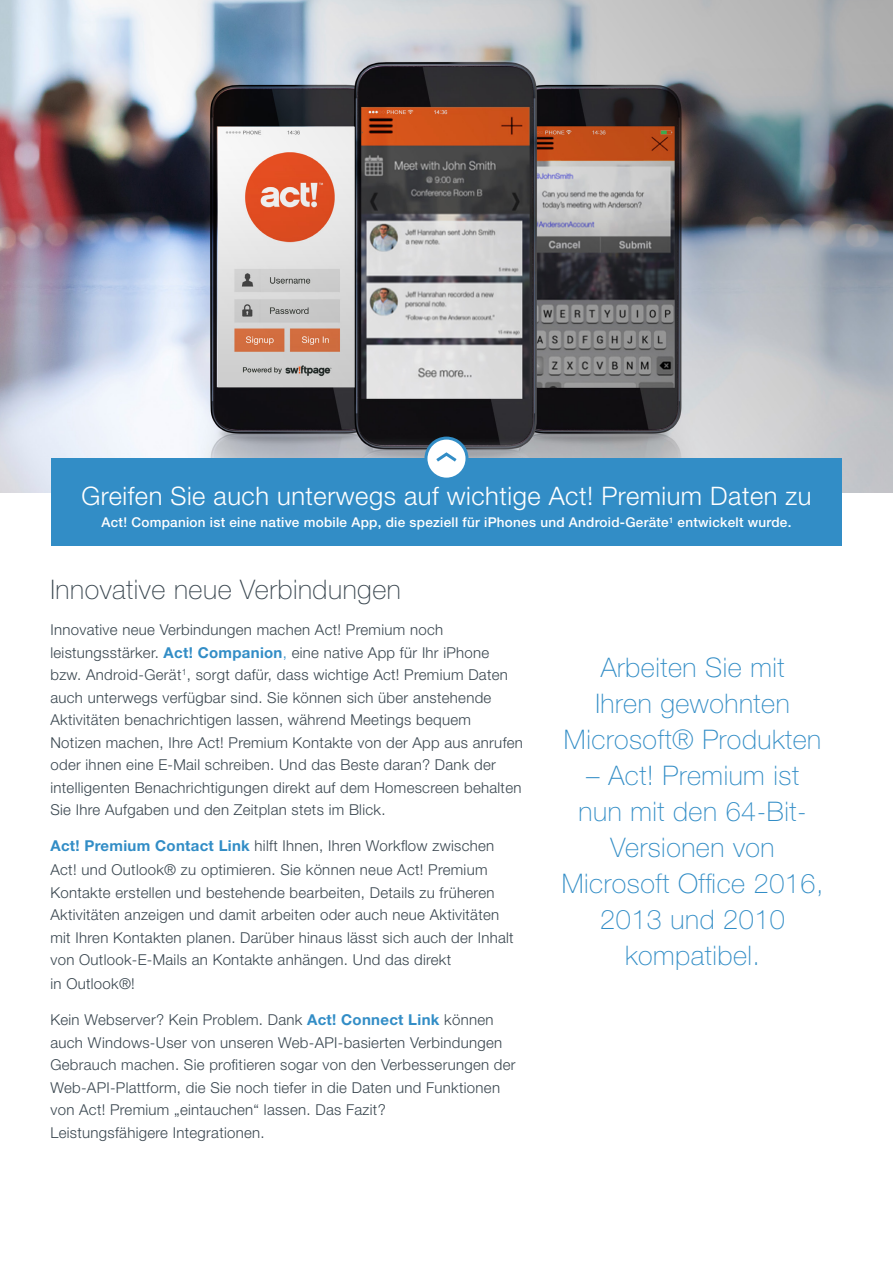
<style>
.page{position:relative;width:893px;height:1263px;background:#fff}
.page>*{position:absolute;margin:0;border:0;box-sizing:border-box;transform-origin:0 0}
.t1{font:100 27px/36px "Helvetica Neue LT Std";letter-spacing:.02em;color:#328dc6;text-align:center}
.t2{font:100 27px "Helvetica Neue LT Std";letter-spacing:.02em;color:#39464f}
.t3{font:300 25.5px "Helvetica Neue LT Std";letter-spacing:.02em;color:#fff}
.t4{font:300 15px/22.5px "Helvetica Neue LT Std";letter-spacing:.02em;color:#39464f}
.t5{font:500 13.5px "Helvetica Neue LT Std";letter-spacing:.02em;color:#fff}
.s1{font-weight:700;color:#328dc6}
.s2{color:#328dc6}
</style>
<div class="page">
<img style="left:0;top:0;width:893px;height:493px">
<div style="left:51px;top:458px;width:791px;height:88px;background:#328dc6"></div>
<div style="left:426px;top:438px;width:41px;height:41px;background:#fff;border-radius:50%"></div>
<div style="left:424px;top:437px;width:44px;height:44px;border:3px solid #328dc6;border-radius:50%"></div>
<svg style="left:436px;top:452px;width:21px;height:10px"></svg>
<h2 class="t3" style="left:81px;top:480px;width:732px">Greifen Sie auch unterwegs auf wichtige Act! Premium Daten zu</h2>
<p class="t5" style="left:102px;top:514px;width:691px">Act! Companion ist eine native mobile App, die speziell für iPhones und Android-Geräte<sup>1</sup> entwickelt wurde.</p>
<h1 class="t2" style="left:50px;top:574px;width:352px">Innovative neue Verbindungen</h1>
<p class="t4" style="left:50px;top:618px;width:474px">Innovative neue Verbindungen machen Act! Premium noch leistungsstärker. <span class="s1">Act! Companion</span><span class="s2">,</span> eine native App für Ihr iPhone bzw. Android-Gerät<sup>1</sup>, sorgt dafür, dass wichtige Act! Premium Daten auch unterwegs verfügbar sind. Sie können sich über anstehende Aktivitäten benachrichtigen lassen, während Meetings bequem Notizen machen, Ihre Act! Premium Kontakte von der App aus anrufen oder ihnen eine E-Mail schreiben. Und das Beste daran? Dank der intelligenten Benachrichtigungen direkt auf dem Homescreen behalten Sie Ihre Aufgaben und den Zeitplan stets im Blick.</p>
<p class="t4" style="left:50px;top:834px;width:445px;line-height:24px"><span class="s1">Act! Premium Contact Link</span> hilft Ihnen, Ihren Workflow zwischen<br>Act! und Outlook® zu optimieren. Sie können neue Act! Premium</p>
<p class="t4" style="left:50px;top:881px;width:465px">Kontakte erstellen und bestehende bearbeiten, Details zu früheren Aktivitäten anzeigen und damit arbeiten oder auch neue Aktivitäten mit Ihren Kontakten planen. Darüber hinaus lässt sich auch der Inhalt von Outlook-E-Mails an Kontakte anhängen. Und das direkt</p>
<p class="t4" style="left:50px;top:972px;width:86px">in Outlook®!</p>
<p class="t4" style="left:50px;top:1008px;width:467px">Kein Webserver? Kein Problem. Dank <span class="s1">Act! Connect Link</span> können auch Windows-User von unseren Web-API-basierten Verbindungen Gebrauch machen. Sie profitieren sogar von den Verbesserungen der Web-API-Plattform, die Sie noch tiefer in die Daten und Funktionen von Act! Premium „eintauchen“ lassen. Das Fazit?<br>Leistungsfähigere Integrationen.</p>
<h1 class="t1" style="left:564px;top:649px;width:259px">Arbeiten Sie mit<br>Ihren gewohnten<br>Microsoft® Produkten</h1>
<h1 class="t1" style="left:562px;top:757px;width:263px">– Act! Premium ist nun mit den 64-Bit-<br>Versionen von<br>Microsoft Office 2016,<br>2013 und 2010 kompatibel.</h1>
</div>
